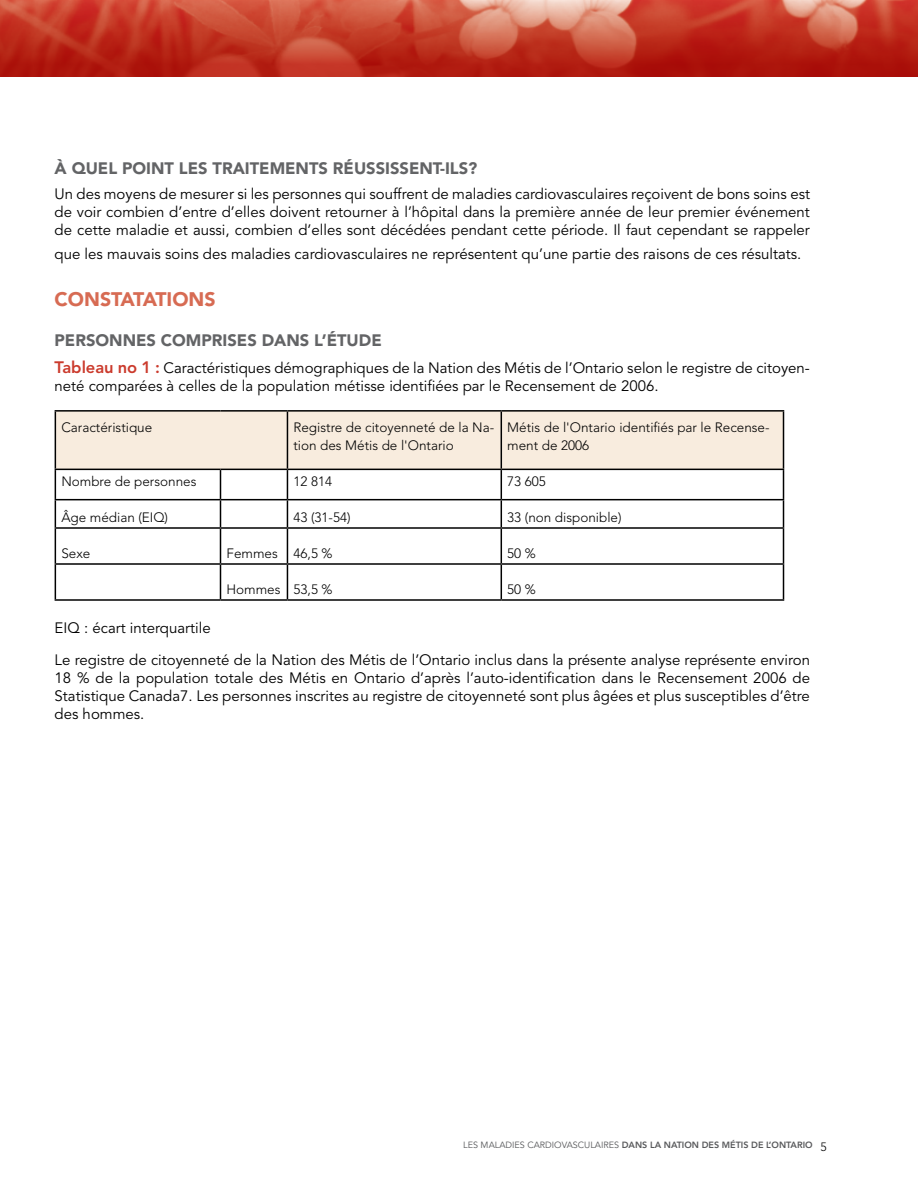
<style>
.page{position:relative;width:918px;height:1188px;background:#fff}
.page>*{position:absolute;margin:0;border:0;box-sizing:border-box;transform-origin:0 0}
.t1{font:900 19.5px "Avenir LT Std";color:#d76b53}
.t2{font:900 16.5px "Avenir LT Std";color:#636466}
.t3{font:15px/18px "Avenir LT Std";color:#000;text-align:justify}
.t4{font:300 13.5px/18px "Avenir LT Std";color:#000}
.t5{font:800 9px "Avenir LT Std";color:#58595b}
.s1{font-weight:800;font-size:16.5px;color:#cb3b2d}
.s2{font-weight:400}
.s3{font-weight:300;font-size:12px;color:#000}
</style>
<div class="page">
<svg style="left:0;top:0;width:918px;height:77px;background:#c23e2c"></svg>
<hr style="left:55px;top:410px;width:166px;height:2px;background:#000">
<hr style="left:221px;top:410px;width:66px;height:2px;background:#000">
<hr style="left:287px;top:410px;width:214px;height:2px;background:#000">
<hr style="left:501px;top:410px;width:283px;height:2px;background:#000">
<svg style="left:55px;top:411px;width:729px;height:116px"></svg>
<hr style="left:55px;top:527px;width:166px;height:2px;background:#000">
<hr style="left:55px;top:529px;width:1px;height:34px;background:#000">
<hr style="left:221px;top:527px;width:66px;height:2px;background:#000">
<hr style="left:220px;top:529px;width:1px;height:34px;background:#000">
<hr style="left:287px;top:527px;width:214px;height:2px;background:#000">
<hr style="left:287px;top:529px;width:1px;height:34px;background:#000">
<hr style="left:501px;top:527px;width:283px;height:2px;background:#000">
<hr style="left:501px;top:529px;width:1px;height:34px;background:#000">
<hr style="left:783px;top:529px;width:1px;height:34px;background:#000">
<hr style="left:55px;top:563px;width:166px;height:2px;background:#000">
<hr style="left:55px;top:565px;width:1px;height:34px;background:#000">
<hr style="left:221px;top:563px;width:66px;height:2px;background:#000">
<hr style="left:220px;top:565px;width:1px;height:34px;background:#000">
<hr style="left:287px;top:563px;width:214px;height:2px;background:#000">
<hr style="left:287px;top:565px;width:1px;height:34px;background:#000">
<hr style="left:501px;top:563px;width:283px;height:2px;background:#000">
<hr style="left:501px;top:565px;width:1px;height:34px;background:#000">
<hr style="left:783px;top:565px;width:1px;height:34px;background:#000">
<hr style="left:55px;top:599px;width:166px;height:2px;background:#000">
<hr style="left:221px;top:599px;width:66px;height:2px;background:#000">
<hr style="left:287px;top:599px;width:214px;height:2px;background:#000">
<hr style="left:501px;top:599px;width:283px;height:2px;background:#000">
<p class="t2" style="left:55px;top:159px;width:43px">À QUEL</p>
<p class="t2" style="left:122px;top:159px;width:12px">POINT</p>
<p class="t2" style="left:179px;top:159px;width:10px">LES</p>
<p class="t2" style="left:213px;top:159px;width:12px">TRAITEMENTS</p>
<p class="t2" style="left:333px;top:159px;width:11px">RÉUSSISSENT</p>
<p class="t2" style="left:440px;top:159px;width:39px">-ILS?</p>
<p class="t3" style="left:55px;top:185px;width:757px">Un des moyens de mesurer si les personnes qui souffrent de maladies cardiovasculaires reçoivent de bons soins est de voir combien d’entre d’elles doivent retourner à l’hôpital dans la première année de leur premier événement de cette maladie et aussi, combien d’elles sont décédées pendant cette période. Il faut cependant se rappeler</p>
<p class="t3" style="left:55px;top:245px;width:748px">que les mauvais soins des maladies cardiovasculaires ne représentent qu’une partie des raisons de ces résultats.</p>
<h1 class="t1" style="left:55px;top:287px;width:163px">CONSTATATIONS</h1>
<p class="t2" style="left:55px;top:330px;width:23px">PERSONNES</p>
<p class="t2" style="left:161px;top:330px;width:12px">COMPRISES</p>
<p class="t2" style="left:262px;top:330px;width:13px">DANS</p>
<p class="t2" style="left:314px;top:330px;width:25px">L’ÉTUDE</p>
<p class="t3" style="left:55px;top:359px;width:757px"><span class="s1">Tableau no 1 :</span> Caractéristiques démographiques de la Nation des Métis de l’Ontario selon le registre de citoyen&shy;neté comparées à celles de la population métisse identifiées par le Recensement de 2006.</p>
<p class="t4" style="left:61px;top:418px;width:92px">Caractéristique</p>
<p class="t4" style="left:293px;top:418px;width:202px">Registre de citoyenneté de la Na&shy;tion des Métis de l'Ontario</p>
<p class="t4" style="left:507px;top:418px;width:264px">Métis de l'Ontario identifiés par le Recense&shy;ment de 2006</p>
<p class="t4" style="left:61px;top:472px;width:137px">Nombre de personnes</p>
<p class="t4" style="left:293px;top:472px;width:40px">12 814</p>
<p class="t4" style="left:507px;top:472px;width:40px">73 605</p>
<p class="t4" style="left:61px;top:508px;width:108px">Âge médian (EIQ)</p>
<p class="t4" style="left:293px;top:508px;width:59px">43 (31-54)</p>
<p class="t4" style="left:507px;top:508px;width:116px">33 (non disponible)</p>
<p class="t4" style="left:61px;top:544px;width:31px">Sexe</p>
<p class="t4" style="left:226px;top:544px;width:108px">Femmes 46,5 %</p>
<p class="t4" style="left:507px;top:544px;width:30px">50 %</p>
<p class="t4" style="left:226px;top:580px;width:108px">Hommes 53,5 %</p>
<p class="t4" style="left:507px;top:580px;width:30px">50 %</p>
<p class="t3" style="left:55px;top:613px;width:757px;line-height:31.5px">EIQ : écart interquartile<br>Le registre de citoyenneté de la Nation des Métis de l’Ontario inclus dans la présente analyse représente environ</p>
<p class="t3" style="left:55px;top:669px;width:757px">18 % de la population totale des Métis en Ontario d’après l’auto-identification dans le Recensement 2006 de Statistique Canada7. Les personnes inscrites au registre de citoyenneté sont plus âgées et plus susceptibles d’être des hommes.</p>
<p class="t5" style="left:463px;top:1140px;width:365px"><span class="s2">LES MALADIES CARDIOVASCULAIRES</span> DANS LA NATION DES MÉTIS DE L’ONTARIO <span class="s3">5</span></p>
</div>
